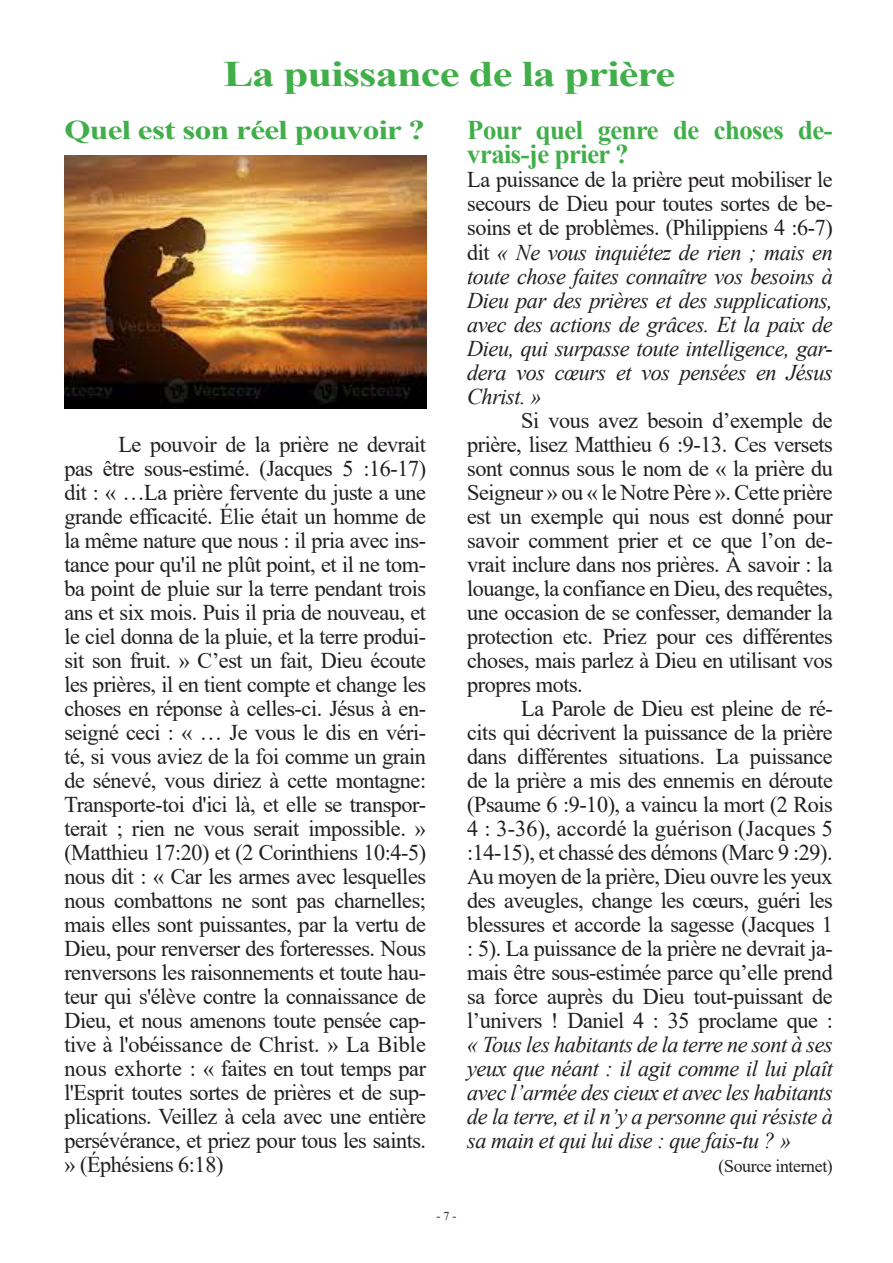
<style>
.page{position:relative;width:893px;height:1263px;background:#fff}
.page>*{position:absolute;margin:0;border:0;box-sizing:border-box;transform-origin:0 0}
.t1{font:700 36px "Times New Roman";color:#40ae49;scale:1.25 1}
.t2{font:700 27px/24px "Times New Roman";color:#40ae49}
.t3{font:700 27px "Times New Roman";color:#40ae49;scale:1.25 1}
.t4{font:22.5px/24px "Times New Roman";letter-spacing:-.025em;color:#231f20;text-align:justify}
.t5{font:italic 22.5px/24px "Times New Roman";letter-spacing:-.025em;color:#231f20;text-align:justify}
.t6{font:18px "Times New Roman";letter-spacing:-.025em;color:#231f20}
.t7{font:12px "Times New Roman";color:#231f20}
.s1{font-style:normal}
</style>
<div class="page">
<img style="left:64px;top:155px;width:362px;height:253px">
<p class="t1" style="left:223px;top:48px;width:364px">La puissance de la prière</p>
<p class="t3" style="left:64px;top:111px;width:291px">Quel est son réel pouvoir ?</p>
<p class="t2" style="left:467px;top:118px;width:368px">Pour quel genre de choses de&shy;vrais-je prier ?</p>
<p class="t5" style="left:467px;top:167px;width:368px"><span class="s1">La puissance de la prière peut mobiliser le secours de Dieu pour toutes sortes de be&shy;soins et de problèmes. (Philippiens 4 :6-7) dit</span> « Ne vous inquiétez de rien ; mais en toute chose faites connaître vos besoins à Dieu par des prières et des supplications, avec des actions de grâces. Et la paix de Dieu, qui surpasse toute intelligence, gar&shy;dera vos cœurs et vos pensées en Jésus Christ. »</p>
<p class="t4" style="left:467px;top:407px;width:368px;text-indent:54px">Si vous avez besoin d’exemple de prière, lisez Matthieu 6 :9-13. Ces versets sont connus sous le nom de « la prière du Seigneur » ou « le Notre Père ». Cette prière est un exemple qui nous est donné pour savoir comment prier et ce que l’on de&shy;vrait inclure dans nos prières. À savoir : la louange, la confiance en Dieu, des requêtes, une occasion de se confesser, demander la protection etc. Priez pour ces différentes choses, mais parlez à Dieu en utilisant vos propres mots.</p>
<p class="t4" style="left:467px;top:695px;width:368px;text-indent:54px">La Parole de Dieu est pleine de ré&shy;cits qui décrivent la puissance de la prière dans différentes situations. La puissance de la prière a mis des ennemis en déroute (Psaume 6 :9-10), a vaincu la mort (2 Rois 4 : 3-36), accordé la guérison (Jacques 5 :14-15), et chassé des démons (Marc 9 :29).<br>Au moyen de la prière, Dieu ouvre les yeux des aveugles, change les cœurs, guéri les blessures et accorde la sagesse (Jacques 1 : 5). La puissance de la prière ne devrait ja&shy;mais être sous-estimée parce qu’elle prend sa force auprès du Dieu tout-puissant de l’univers ! Daniel 4 : 35 proclame que :</p>
<p class="t5" style="left:467px;top:1031px;width:368px">« Tous les habitants de la terre ne sont à ses yeux que néant : il agit comme il lui plaît avec l’armée des cieux et avec les habitants de la terre, et il n’y a personne qui résiste à sa main et qui lui dise : que fais-tu ? »</p>
<p class="t6" style="left:719px;top:1153px;width:116px">(Source internet)</p>
<p class="t4" style="left:64px;top:431px;width:364px;text-indent:54px">Le pouvoir de la prière ne devrait pas être sous-estimé. (Jacques 5 :16-17) dit : « …La prière fervente du juste a une grande efficacité. Élie était un homme de la même nature que nous : il pria avec ins&shy;tance pour qu'il ne plût point, et il ne tom&shy;ba point de pluie sur la terre pendant trois ans et six mois. Puis il pria de nouveau, et le ciel donna de la pluie, et la terre produi&shy;sit son fruit. » C’est un fait, Dieu écoute les prières, il en tient compte et change les choses en réponse à celles-ci. Jésus à en&shy;seigné ceci : « … Je vous le dis en véri&shy;té, si vous aviez de la foi comme un grain de sénevé, vous diriez à cette montagne:<br>Transporte-toi d'ici là, et elle se transpor&shy;terait ; rien ne vous serait impossible. » (Matthieu 17:20) et (2 Corinthiens 10:4-5) nous dit : « Car les armes avec lesquelles nous combattons ne sont pas charnelles; mais elles sont puissantes, par la vertu de Dieu, pour renverser des forteresses. Nous renversons les raisonnements et toute hau&shy;teur qui s'élève contre la connaissance de Dieu, et nous amenons toute pensée cap&shy;tive à l'obéissance de Christ. » La Bible nous exhorte : « faites en tout temps par l'Esprit toutes sortes de prières et de sup&shy;plications. Veillez à cela avec une entière persévérance, et priez pour tous les saints. » (Éphésiens 6:18)</p>
<p class="t7" style="left:437px;top:1207px;width:21px">- 7 -</p>
</div>
